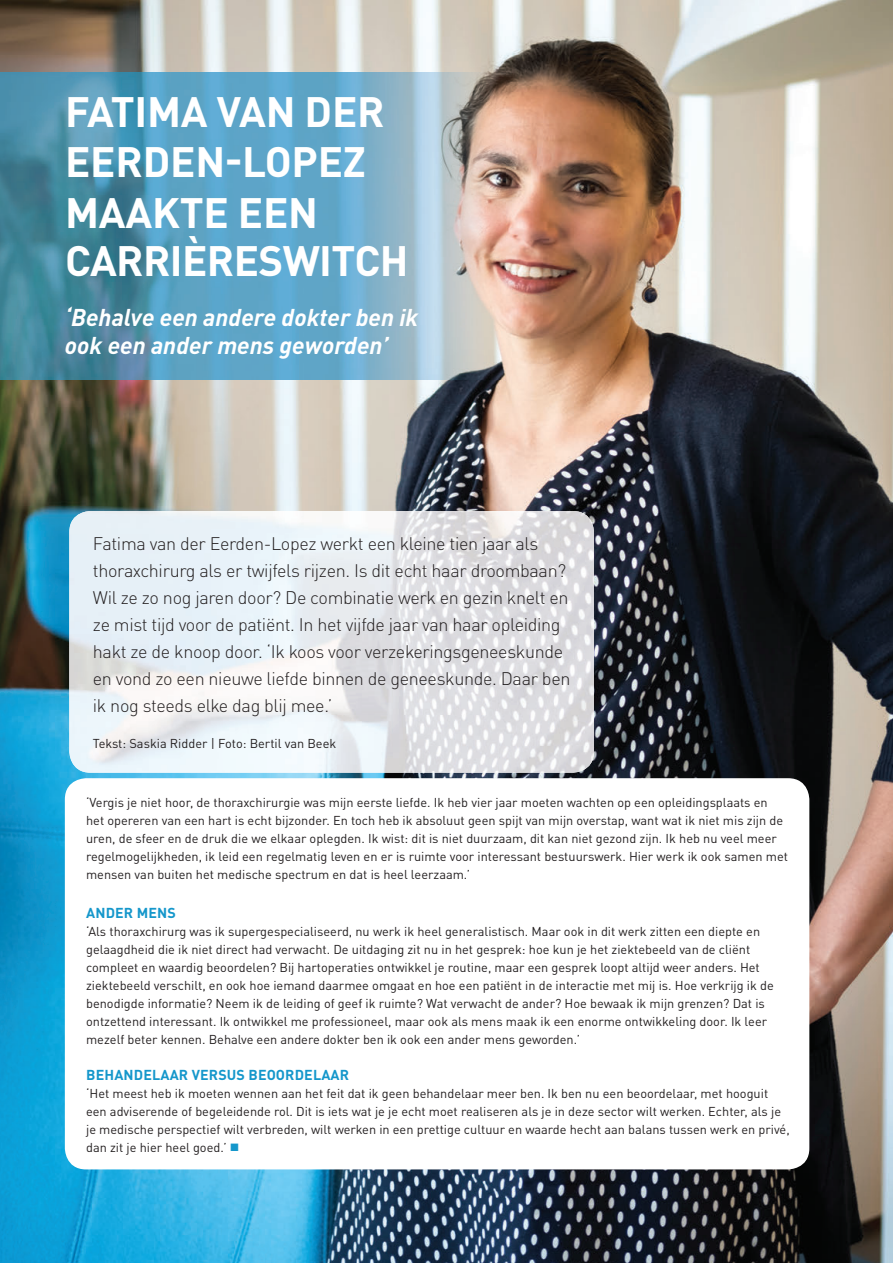
<style>
.page{position:relative;width:893px;height:1263px;background:#fff}
.page>*{position:absolute;margin:0;border:0;box-sizing:border-box;transform-origin:0 0}
.t1{font:700 42px/49.7px "DINOT";letter-spacing:-.005em;color:#fff}
.t2{font:italic 700 24px/28.8px "DINOT";color:#fff}
.t3{font:300 18px/27px "DINOT";letter-spacing:-.02em;color:#231f20}
.t4{font:700 14.25px "DINOT";letter-spacing:.01em;color:#1597cb}
.t5{font:12.75px/18px "DINOT";color:#231f20}
.s1{color:#1597cb}
</style>
<div class="page">
<img style="left:0;top:0;width:893px;height:1263px">
<img style="left:0;top:72px;width:506px;height:307px">
<div style="left:65px;top:778px;width:744px;height:391px;background:#fff;border-radius:21px"></div>
<img style="left:69px;top:511px;width:525px;height:262px">
<h1 class="t1" style="left:65px;top:85px;width:345px">FATIMA VAN DER<br>EERDEN-LOPEZ<br>MAAKTE EEN<br>CARRIÈRESWITCH</h1>
<h2 class="t2" style="left:65px;top:302px;width:355px">‘Behalve een andere dokter ben ik ook een ander mens geworden’</h2>
<p class="t3" style="left:93px;top:529px;width:479px">Fatima van der Eerden-Lopez werkt een kleine tien jaar als thoraxchirurg als er twijfels rijzen. Is dit echt haar droombaan?<br>Wil ze zo nog jaren door? De combinatie werk en gezin knelt en ze mist tijd voor de patiënt. In het vijfde jaar van haar opleiding hakt ze de knoop door. ‘Ik koos voor verzekeringsgeneeskunde en vond zo een nieuwe liefde binnen de geneeskunde. Daar ben ik nog steeds elke dag blij mee.’</p>
<p class="t5" style="left:93px;top:734px;width:245px">Tekst: Saskia Ridder | Foto: Bertil van Beek</p>
<p class="t5" style="left:86px;top:793px;width:703px">‘Vergis je niet hoor, de thoraxchirurgie was mijn eerste liefde. Ik heb vier jaar moeten wachten op een opleidingsplaats en het opereren van een hart is echt bijzonder. En toch heb ik absoluut geen spijt van mijn overstap, want wat ik niet mis zijn de uren, de sfeer en de druk die we elkaar oplegden. Ik wist: dit is niet duurzaam, dit kan niet gezond zijn. Ik heb nu veel meer regelmogelijkheden, ik leid een regelmatig leven en er is ruimte voor interessant bestuurswerk. Hier werk ik ook samen met mensen van buiten het medische spectrum en dat is heel leerzaam.’</p>
<p class="t4" style="left:86px;top:904px;width:91px">ANDER MENS</p>
<p class="t5" style="left:86px;top:922px;width:689px">‘Als thoraxchirurg was ik supergespecialiseerd, nu werk ik heel generalistisch. Maar ook in dit werk zitten een diepte en gelaagdheid die ik niet direct had verwacht. De uitdaging zit nu in het gesprek: hoe kun je het ziektebeeld van de cliënt compleet en waardig beoordelen? Bij hartoperaties ontwikkel je routine, maar een gesprek loopt altijd weer anders. Het ziektebeeld verschilt, en ook hoe iemand daarmee omgaat en hoe een patiënt in de interactie met mij is. Hoe verkrijg ik de benodigde informatie? Neem ik de leiding of geef ik ruimte? Wat verwacht de ander? Hoe bewaak ik mijn grenzen? Dat is ontzettend interessant. Ik ontwikkel me professioneel, maar ook als mens maak ik een enorme ontwikkeling door. Ik leer mezelf beter kennen. Behalve een andere dokter ben ik ook een ander mens geworden.’</p>
<p class="t4" style="left:86px;top:1066px;width:264px">BEHANDELAAR VERSUS BEOORDELAAR</p>
<p class="t5" style="left:86px;top:1084px;width:705px">‘Het meest heb ik moeten wennen aan het feit dat ik geen behandelaar meer ben. Ik ben nu een beoordelaar, met hooguit een adviserende of begeleidende rol. Dit is iets wat je je echt moet realiseren als je in deze sector wilt werken. Echter, als je je medische perspectief wilt verbreden, wilt werken in een prettige cultuur en waarde hecht aan balans tussen werk en privé, dan zit je hier heel goed.’ <span class="s1">■</span></p>
</div>
